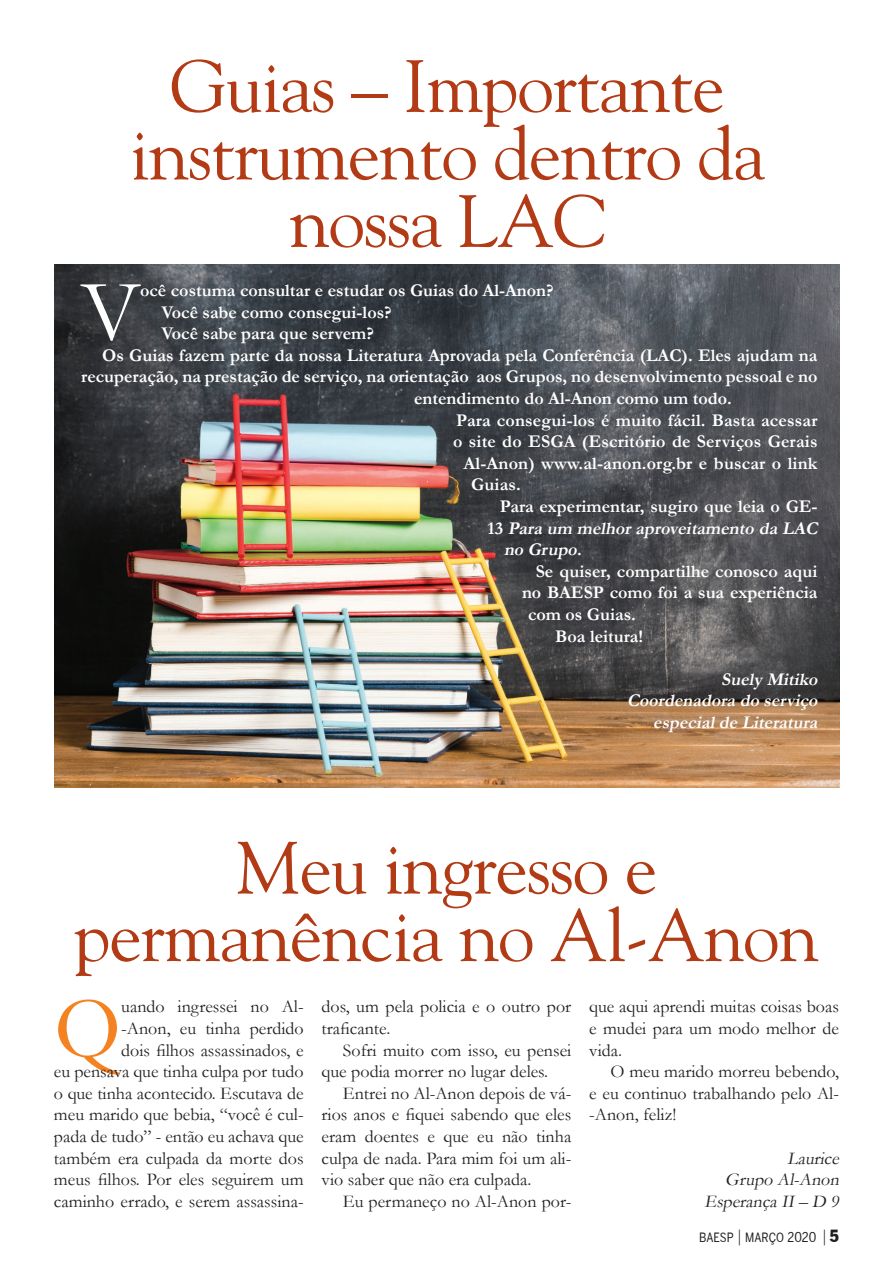
<style>
.page{position:relative;width:893px;height:1263px;background:#fff}
.page>*{position:absolute;margin:0;border:0;box-sizing:border-box;transform-origin:0 0}
.t1{font:87.3px "Garamond";color:#f58220}
.t2{font:87.3px "Garamond";color:#fff}
.t3{font:73.5px/67.5px "Goudy";letter-spacing:-.02em;color:#b23a14;text-align:center}
.t4{font:18px/21.6px "Garamond";color:#231f20;text-align:justify}
.t5{font:700 18px "Garamond";color:#fff}
.t6{font:italic 700 18px/21.6px "Garamond";color:#fff;text-align:right}
.t7{font:italic 18px/21.6px "Garamond";color:#231f20;text-align:right}
.t8{font:12.6px "Benton Sans Cond R";color:#231f20}
.s1{font-style:normal}
.s2{font-family:"Benton Sans Cond L Light";font-size:16.5px}
.s3{font-size:13.5px}
.s4{font-family:"Benton Sans Cond BK Black";font-size:16.5px}
</style>
<div class="page">
<img style="left:55px;top:264px;width:785px;height:523px">
<h2 class="t3" style="left:129px;top:50px;width:638px">Guias – Importante instrumento dentro da nossa LAC</h2>
<h1 class="t2" style="left:81px;top:253px;width:61px">V</h1>
<p class="t5" style="left:140px;top:278px;width:415px">ocê costuma consultar e estudar os Guias do Al-Anon?</p>
<p class="t5" style="left:161px;top:300px;width:232px">Você sabe como consegui-los?</p>
<p class="t5" style="left:161px;top:321px;width:214px">Você sabe para que servem?</p>
<p class="t5" style="left:102px;top:343px;width:717px">Os Guias fazem parte da nossa Literatura Aprovada pela Conferência (LAC). Eles ajudam na</p>
<p class="t5" style="left:81px;top:364px;width:738px">recuperação, na prestação de serviço, na orientação aos Grupos, no desenvolvimento pessoal e no</p>
<p class="t5" style="left:414px;top:386px;width:319px">entendimento do Al-Anon como um todo.</p>
<p class="t5" style="left:456px;top:408px;width:363px">Para consegui-los é muito fácil. Basta acessar</p>
<p class="t5" style="left:453px;top:429px;width:366px">o site do ESGA (Escritório de Serviços Gerais</p>
<p class="t5" style="left:463px;top:451px;width:355px">Al-Anon) www.al-anon.org.br e buscar o link</p>
<p class="t5" style="left:471px;top:472px;width:51px">Guias.</p>
<p class="t5" style="left:500px;top:494px;width:319px">Para experimentar, sugiro que leia o GE-</p>
<p class="t6" style="left:488px;top:517px;width:336px"><span class="s1">1 3</span> Para um melhoraproveitamento da LAC</p>
<p class="t6" style="left:504px;top:539px;width:79px">no Grupo<span class="s1">.</span></p>
<p class="t5" style="left:536px;top:559px;width:283px">Se quiser, compartilhe conosco aqui</p>
<p class="t5" style="left:522px;top:580px;width:297px">no BAESP como foi a sua experiência</p>
<p class="t5" style="left:528px;top:602px;width:109px">com os Guias.</p>
<p class="t5" style="left:555px;top:624px;width:89px">Boa leitura!</p>
<p class="t6" style="left:627px;top:668px;width:196px">Suely Mitiko<br>Coordenadora do serviço especialde Literatura</p>
<h2 class="t3" style="left:74px;top:832px;width:746px">Meu ingresso e permanência no Al-Anon</h2>
<h1 class="t1" style="left:54px;top:969px;width:69px">Q</h1>
<p class="t4" style="left:54px;top:995px;width:251px;text-align:right">uando ingressei no Al-<br>-Anon, eu tinha perdido<br>dois filhos assassinados, e<br>eu pensava que tinha culpa por tudo o que tinha acontecido. Escutava de meu marido que bebia, “você é cul&shy;pada de tudo” - então eu achava que também era culpada da morte dos meus filhos. Por eles seguirem um caminho errado, e serem assassina-</p>
<p class="t4" style="left:322px;top:995px;width:251px">dos, um pela policia e o outro por traficante.</p>
<p class="t4" style="left:322px;top:1039px;width:251px;text-indent:21px">Sofri muito com isso, eu pensei que podia morrer no lugar deles.</p>
<p class="t4" style="left:322px;top:1082px;width:251px;text-indent:21px">Entrei no Al-Anon depois de vá&shy;rios anos e fiquei sabendo que eles eram doentes e que eu não tinha culpa de nada. Para mim foi um ali&shy;vio saber que não era culpada.</p>
<p class="t4" style="left:343px;top:1190px;width:230px">Eu permaneço no Al-Anon por-</p>
<p class="t4" style="left:589px;top:995px;width:251px">que aqui aprendi muitas coisas boas e mudei para um modo melhor de vida.</p>
<p class="t4" style="left:589px;top:1060px;width:251px;text-indent:21px">O meu marido morreu bebendo, e eu continuo trabalhando pelo Al--Anon, feliz!</p>
<p class="t7" style="left:704px;top:1147px;width:140px">Laurice<br>Grupo Al-Anon<br>EsperançaII– D 9</p>
<p class="t8" style="left:699px;top:1230px;width:141px">BAESP <span class="s2">|</span> MARÇO <span class="s3">2020</span> <span class="s2">|</span> <span class="s4">5</span></p>
</div>
